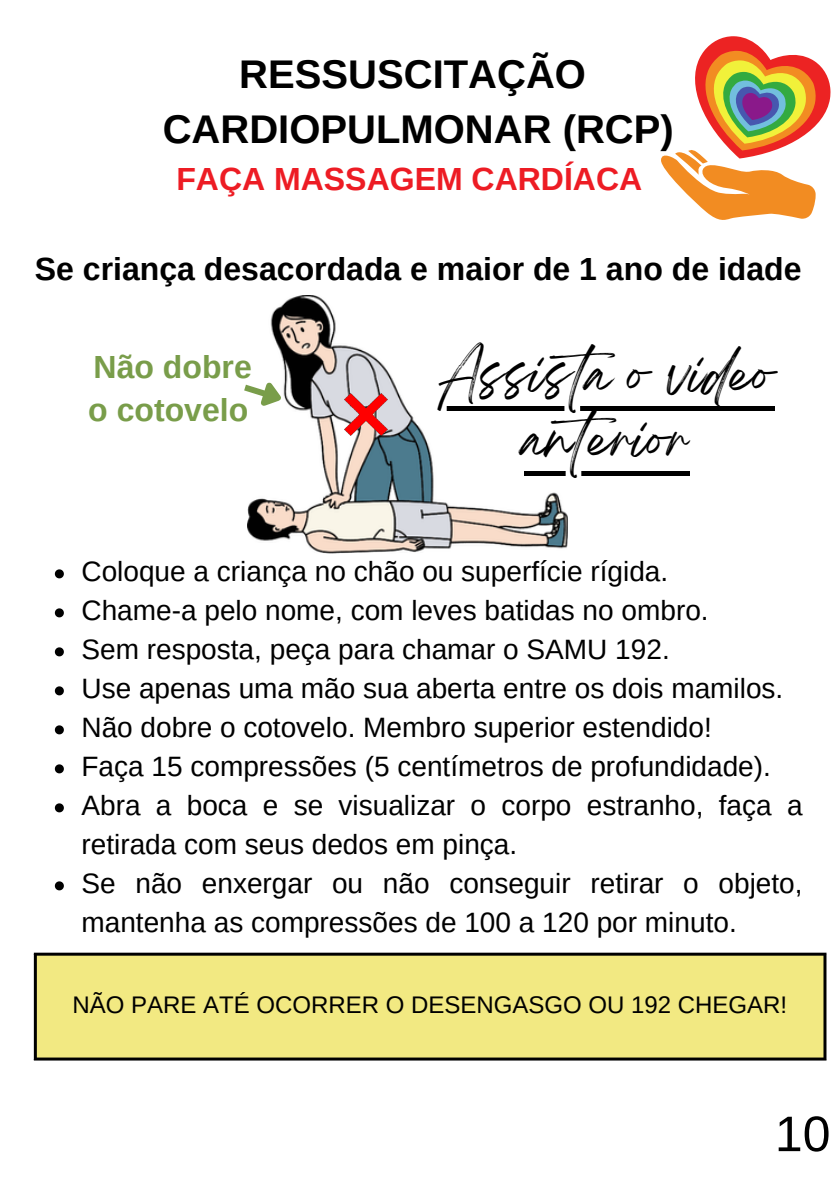
<style>
.page{position:relative;width:839px;height:1191px;background:#fff}
.page>*{position:absolute;margin:0;border:0;box-sizing:border-box;transform-origin:0 0}
.t1{font:50px "Arimo";color:#000}
.t2{font:46.6px "Breathing";color:#000}
.t3{font:700 40px/55.6px "Arimo";color:#000;text-align:center}
.t4{font:700 32px "Arimo";color:#000}
.t5{font:700 32px "Arimo";color:#ed1c24}
.t6{font:700 32px/43.6px "Arimo";color:#799d4a}
.t7{font:28px/39px "Arimo";color:#000}
.t8{font:24px "Arimo";color:#000}
</style>
<div class="page">
<svg style="left:55px;top:569px;width:9px;height:9px"></svg>
<svg style="left:55px;top:608px;width:9px;height:9px"></svg>
<svg style="left:55px;top:647px;width:9px;height:9px"></svg>
<svg style="left:55px;top:686px;width:9px;height:9px"></svg>
<svg style="left:55px;top:725px;width:9px;height:9px"></svg>
<svg style="left:55px;top:764px;width:9px;height:9px"></svg>
<svg style="left:55px;top:803px;width:9px;height:9px"></svg>
<svg style="left:55px;top:881px;width:9px;height:9px"></svg>
<svg style="left:661px;top:36px;width:169px;height:184px"></svg>
<div style="left:35px;top:954px;width:790px;height:105px;background:#f2e982"></div>
<hr style="left:34px;top:956px;width:3px;height:102px;background:#000">
<hr style="left:823px;top:956px;width:3px;height:102px;background:#000">
<hr style="left:34px;top:953px;width:792px;height:3px;background:#000">
<hr style="left:34px;top:1058px;width:792px;height:3px;background:#000">
<img style="left:247px;top:296px;width:321px;height:258px">
<div style="left:439px;top:406px;width:335px;height:5px;background:#000"></div>
<hr style="left:524px;top:471px;width:165px;height:4px;background:#000">
<img style="left:344px;top:393px;width:44px;height:42px">
<svg style="left:244px;top:375px;width:49px;height:46px"></svg>
<p class="t3" style="left:163px;top:46px;width:512px">RESSUSCITAÇÃO<br>CARDIOPULMONAR (RCP)</p>
<p class="t5" style="left:176px;top:161px;width:467px">FAÇA MASSAGEM CARDÍACA</p>
<h2 class="t4" style="left:35px;top:251px;width:768px">Se criança desacordada e maior de 1 ano de idade</h2>
<p class="t6" style="left:88px;top:345px;width:165px">Não dobre o cotovelo</p>
<p class="t2" style="left:439px;top:360px;width:337px">Assista o video</p>
<p class="t2" style="left:524px;top:424px;width:167px">anterior</p>
<h3 class="t7" style="left:81px;top:552px;width:588px">Coloque a criança no chão ou superfície rígida.</h3>
<p class="t7" style="left:81px;top:591px;width:628px">Chame-a pelo nome, com leves batidas no ombro.</p>
<p class="t7" style="left:81px;top:630px;width:589px">Sem resposta, peça para chamar o SAMU 192.</p>
<p class="t7" style="left:81px;top:669px;width:703px">Use apenas uma mão sua aberta entre os dois mamilos.</p>
<p class="t7" style="left:81px;top:708px;width:631px">Não dobre o cotovelo. Membro superior estendido!</p>
<p class="t7" style="left:81px;top:747px;width:691px">Faça 15 compressões (5 centímetros de profundidade).</p>
<p class="t7" style="left:81px;top:786px;width:722px">Abra a boca e se visualizar o corpo estranho, faça a retirada com seus dedos em pinça.</p>
<p class="t7" style="left:81px;top:864px;width:722px">Se não enxergar ou não conseguir retirar o objeto, mantenha as compressões de 100 a 120 por minuto.</p>
<p class="t8" style="left:73px;top:991px;width:716px">NÃO PARE ATÉ OCORRER O DESENGASGO OU 192 CHEGAR!</p>
<h3 class="t1" style="left:774px;top:1106px;width:57px">10</h3>
</div>
